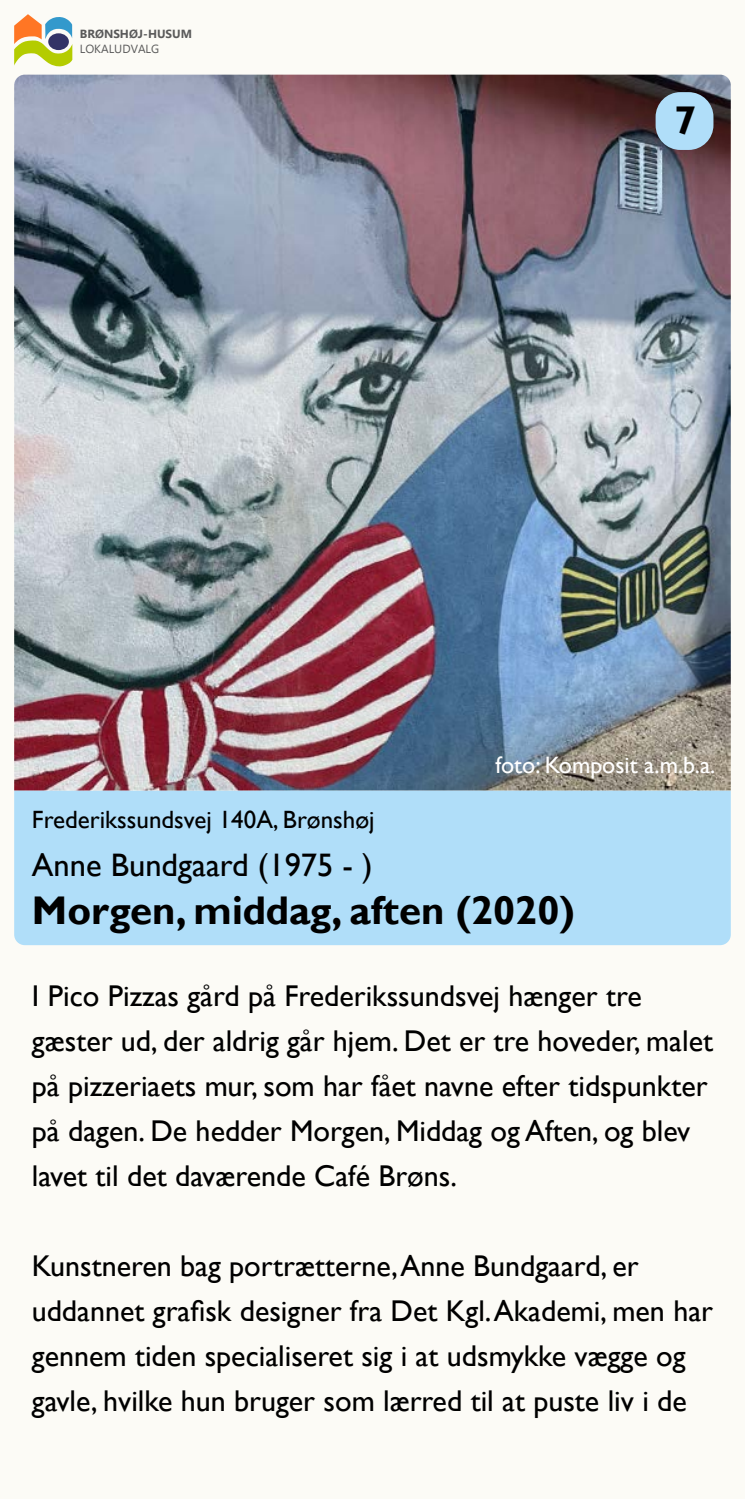
<style>
.page{position:relative;width:745px;height:1499px;background:#fff}
.page>*{position:absolute;margin:0;border:0;box-sizing:border-box;transform-origin:0 0}
.t1{font:700 40px "Gill Sans";color:#000}
.t2{font:32.5px "Gill Sans";color:#000}
.t3{font:30px/45px "Gill Sans";color:#000}
.t4{font:25px "Gill Sans";color:#000}
.t5{font:23.75px "Gill Sans";color:#fff}
.t6{font:700 11.75px "Myanmar Text";color:#5a5a5a}
.t7{font:11.75px "Myanmar Text";color:#5a5a5a}
</style>
<div class="page">
<div style="left:0;top:0;width:744px;height:1499px;background:#fcfbf6"></div>
<svg style="left:14px;top:14px;width:58px;height:53px"></svg>
<div style="left:14px;top:790px;width:716px;height:155px;background:#b0def9"></div>
<img style="left:14px;top:75px;width:716px;height:715px">
<div style="left:655px;top:92px;width:58px;height:58px;background:#b0def9;border-radius:25px"></div>
<p class="t6" style="left:80px;top:27px;width:114px">BRØNSHØJ-HUSUM</p>
<p class="t7" style="left:80px;top:42px;width:81px">LOKALUDVALG</p>
<h1 class="t1" style="left:673px;top:97px;width:24px">7</h1>
<p class="t5" style="left:495px;top:751px;width:221px">foto: Komposit a.m.b.a.</p>
<p class="t4" style="left:32px;top:805px;width:344px">Frederikssundsvej 140A, Brønshøj</p>
<p class="t2" style="left:32px;top:846px;width:342px">Anne Bundgaard (1975 - )</p>
<h1 class="t1" style="left:32px;top:886px;width:544px">Morgen, middag, aften (2020)</h1>
<p class="t3" style="left:32px;top:974px;width:682px">I Pico Pizzas gård på Frederikssundsvej hænger tre gæster ud, der aldrig går hjem. Det er tre hoveder, malet på pizzeriaets mur, som har fået navne efter tidspunkter på dagen. De hedder Morgen, Middag og Aften, og blev lavet til det daværende Café Brøns.</p>
<p class="t3" style="left:32px;top:1244px;width:682px">Kunstneren bag portrætterne, Anne Bundgaard, er uddannet grafisk designer fra Det Kgl. Akademi, men har gennem tiden specialiseret sig i at udsmykke vægge og gavle, hvilke hun bruger som lærred til at puste liv i de</p>
</div>
